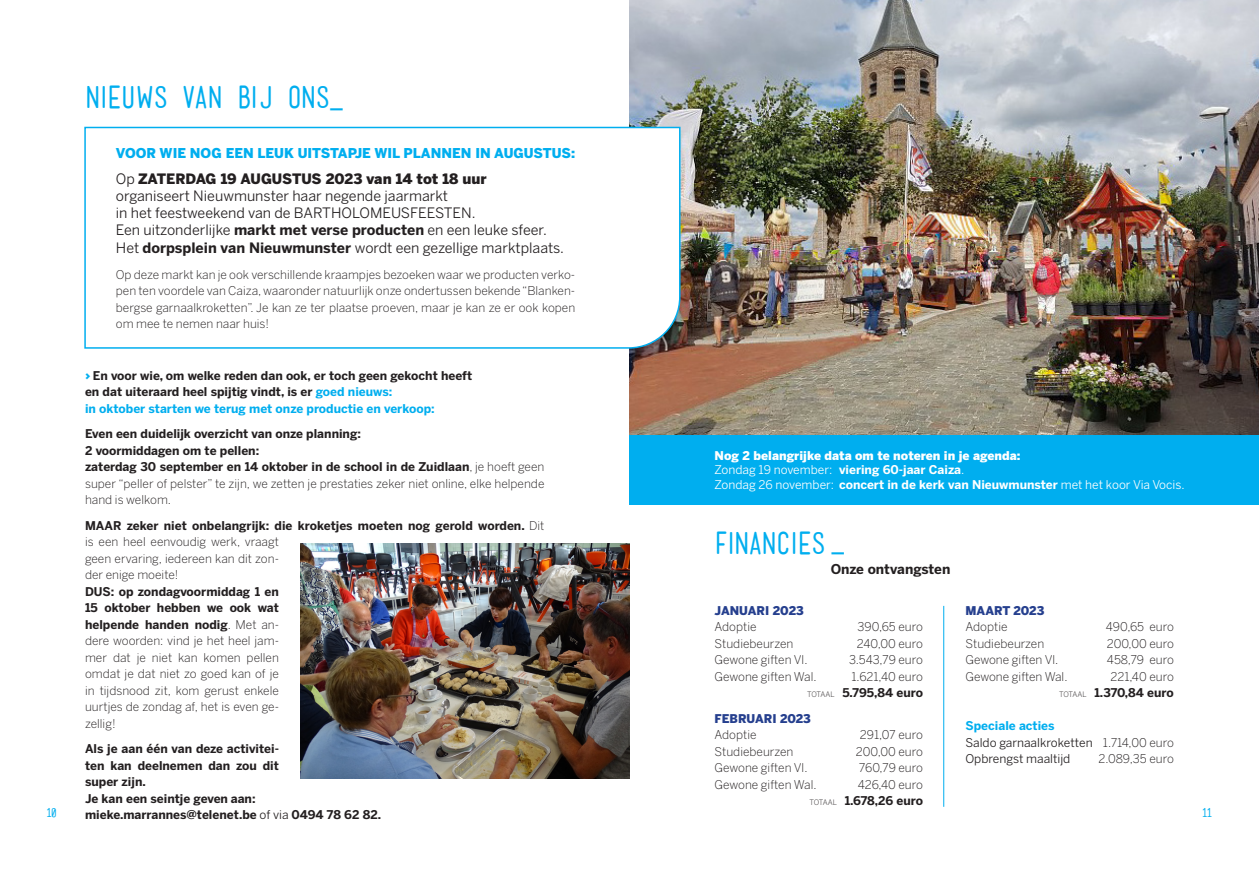
<style>
.page{position:relative;width:1259px;height:893px;background:#fff}
.page>*{position:absolute;margin:0;border:0;box-sizing:border-box;transform-origin:0 0}
.t1{font:30px "Mensch";letter-spacing:-.015em;color:#00aeef}
.t2{font:700 15px "Benton Sans";color:#00aeef}
.t3{font:14.25px "Benton Sans";color:#231f20}
.t4{font:900 14.25px "Benton Sans";letter-spacing:-.005em;color:#231f20}
.t5{font:900 13.5px "Benton Sans";color:#00aeef}
.t6{font:700 13.5px "Benton Sans";color:#231f20}
.t7{font:300 12px/16.5px "Benton Sans";color:#231f20;text-align:justify}
.t8{font:700 12px/16.5px "Benton Sans";color:#231f20;text-align:justify}
.t9{font:12px "Benton Sans";color:#fff}
.t10{font:700 12px "Benton Sans";color:#00aeef}
.t11{font:12px "Benton Sans";color:#231f20}
.t12{font:900 12px "Benton Sans";color:#fff}
.t13{font:700 12px "Benton Sans";color:#fff}
.t14{font:900 12px "Benton Sans";letter-spacing:-.01em;color:#253f8e}
.t15{font:12px "Mensch";color:#00aeef}
.s1{font-weight:400}
.s2{font-weight:700}
.s3{font-family:"Nexa";font-weight:900;color:#00aeef}
.s4{color:#00aeef}
.s5{font-weight:300;font-size:7.5px}
.s6{font-weight:300}
</style>
<div class="page">
<img style="left:629px;top:0;width:630px;height:435px">
<div style="left:629px;top:435px;width:630px;height:70px;background:#00aeef"></div>
<hr style="left:943px;top:606px;width:1px;height:201px;background:#00aeef">
<img style="left:300px;top:544px;width:329px;height:235px">
<svg style="left:84px;top:126px;width:597px;height:223px"></svg>
<p class="t1" style="left:85px;top:83px;width:260px">NIEUWS VAN BIJ ONS<sub>—</sub></p>
<p class="t5" style="left:116px;top:145px;width:461px">VOOR WIE NOG EEN LEUK UITSTAPJE WIL PLANNEN IN AUGUSTUS:</p>
<p class="t4" style="left:116px;top:170px;width:372px"><span class="s1">Op</span> ZATERDAG 19 AUGUSTUS 2023 van 14 tot 18 uur</p>
<p class="t3" style="left:116px;top:187px;width:334px">organiseert Nieuwmunster haar negende jaarmarkt</p>
<p class="t3" style="left:116px;top:204px;width:361px">in het feestweekend van de BARTHOLOMEUSFEESTEN.</p>
<p class="t3" style="left:116px;top:222px;width:432px">Een uitzonderlijke <span class="s2">markt met verse producten</span> en een leuke sfeer.</p>
<p class="t3" style="left:116px;top:240px;width:450px">Het <span class="s2">dorpsplein van Nieuwmunster</span> wordt een gezellige marktplaats.</p>
<p class="t7" style="left:116px;top:266px;width:461px">Op deze markt kan je ook verschillende kraampjes bezoeken waar we producten verko&shy;pen ten voordele van Caiza, waaronder natuurlijk onze ondertussen bekende “Blanken&shy;bergse garnaalkroketten”. Je kan ze ter plaatse proeven, maar je kan ze er ook kopen om mee te nemen naar huis!</p>
<p class="t8" style="left:85px;top:367px;width:388px"><span class="s3">&gt;</span> En voor wie, om welke reden dan ook, er toch geen gekocht heeft</p>
<p class="t8" style="left:85px;top:383px;width:309px">en dat uiteraard heel spijtig vindt, is er <span class="s4">goed nieuws:</span></p>
<p class="t10" style="left:85px;top:401px;width:351px">in oktober starten we terug met onze productie en verkoop:</p>
<p class="t8" style="left:85px;top:425px;width:277px">Even een duidelijk overzicht van onze planning:</p>
<p class="t8" style="left:85px;top:442px;width:176px">2 voormiddagen om te pellen:</p>
<p class="t7" style="left:85px;top:459px;width:461px"><span class="s2">zaterdag 30 september en 14 oktober in de school in de Zuidlaan</span>, je hoeft geen super “peller of pelster” te zijn, we zetten je prestaties zeker niet online, elke helpende hand is welkom.</p>
<p class="t7" style="left:85px;top:517px;width:461px;text-align:left"><span class="s2">MAAR zeker niet onbelangrijk: die kroketjes moeten nog gerold worden.</span> Dit is een heel eenvoudig werk, vraagt<br>geen ervaring, iedereen kan dit zon-<br>der enige moeite!</p>
<p class="t7" style="left:85px;top:583px;width:195px"><span class="s2">DUS: op zondagvoormiddag 1 en 15 oktober hebben we ook wat helpende handen nodig</span>. Met an&shy;dere woorden: vind je het heel jam&shy;mer dat je niet kan komen pellen omdat je dat niet zo goed kan of je in tijdsnood zit, kom gerust enkele uurtjes de zondag af, het is even ge&shy;zellig!</p>
<p class="t8" style="left:85px;top:740px;width:195px">Als je aan één van deze activitei&shy;ten kan deelnemen dan zou dit super zijn.</p>
<p class="t8" style="left:85px;top:790px;width:172px">Je kan een seintje geven aan:</p>
<p class="t8" style="left:85px;top:806px;width:297px">mieke.marrannes@telenet.be <span class="s1">of via</span> 0494 78 62 82.</p>
<p class="t12" style="left:714px;top:448px;width:307px">Nog 2 belangrijke data om te noteren in je agenda:</p>
<p class="t13" style="left:714px;top:463px;width:251px"><span class="s1">Zondag 19 november:</span> viering 60-jaar Caiza<span class="s1">.</span></p>
<p class="t9" style="left:714px;top:477px;width:471px">Zondag 26 november: <span class="s2">concert in de kerk van Nieuwmunster</span> met het koor Via Vocis.</p>
<p class="t1" style="left:714px;top:529px;width:112px">FINANCIES</p>
<p class="t2" style="left:831px;top:543px;width:16px">—</p>
<p class="t6" style="left:831px;top:561px;width:121px">Onze ontvangsten</p>
<p class="t14" style="left:714px;top:603px;width:91px">JANUARI 2023</p>
<p class="t7" style="left:714px;top:618px;width:44px">Adoptie</p>
<p class="t7" style="left:857px;top:618px;width:67px">390,65 euro</p>
<p class="t7" style="left:714px;top:635px;width:80px">Studiebeurzen</p>
<p class="t7" style="left:856px;top:635px;width:68px">240,00 euro</p>
<p class="t7" style="left:714px;top:651px;width:94px">Gewone giften Vl.</p>
<p class="t7" style="left:849px;top:651px;width:75px">3.543,79 euro</p>
<p class="t7" style="left:714px;top:668px;width:104px">Gewone giften Wal.</p>
<p class="t7" style="left:851px;top:668px;width:73px">1.621,40 euro</p>
<p class="t8" style="left:807px;top:684px;width:117px"><span class="s5">TOTAAL</span> 5.795,84 euro</p>
<p class="t14" style="left:714px;top:711px;width:98px">FEBRUARI 2023</p>
<p class="t7" style="left:714px;top:726px;width:44px">Adoptie</p>
<p class="t7" style="left:860px;top:726px;width:65px">291,07 euro</p>
<p class="t7" style="left:714px;top:743px;width:80px">Studiebeurzen</p>
<p class="t7" style="left:856px;top:743px;width:69px">200,00 euro</p>
<p class="t7" style="left:714px;top:759px;width:94px">Gewone giften Vl.</p>
<p class="t7" style="left:859px;top:759px;width:66px">760,79 euro</p>
<p class="t7" style="left:714px;top:776px;width:104px">Gewone giften Wal.</p>
<p class="t7" style="left:857px;top:776px;width:67px">426,40 euro</p>
<p class="t8" style="left:809px;top:792px;width:115px"><span class="s5">TOTAAL</span> 1.678,26 euro</p>
<p class="t14" style="left:965px;top:603px;width:80px">MAART 2023</p>
<p class="t7" style="left:965px;top:618px;width:44px">Adoptie</p>
<p class="t7" style="left:1105px;top:618px;width:70px">490,65 euro</p>
<p class="t7" style="left:965px;top:635px;width:80px">Studiebeurzen</p>
<p class="t7" style="left:1106px;top:635px;width:69px">200,00 euro</p>
<p class="t7" style="left:965px;top:651px;width:94px">Gewone giften Vl.</p>
<p class="t7" style="left:1107px;top:651px;width:68px">458,79 euro</p>
<p class="t7" style="left:965px;top:668px;width:104px">Gewone giften Wal.</p>
<p class="t7" style="left:1110px;top:668px;width:65px">221,40 euro</p>
<p class="t8" style="left:1059px;top:684px;width:116px"><span class="s5">TOTAAL</span> 1.370,84 euro</p>
<p class="t10" style="left:965px;top:719px;width:90px">Speciale acties</p>
<p class="t11" style="left:965px;top:735px;width:210px">Saldo garnaalkroketten <span class="s6">1.714,00 euro</span></p>
<p class="t11" style="left:965px;top:752px;width:106px">Opbrengst maaltijd</p>
<p class="t7" style="left:1098px;top:750px;width:77px">2.089,35 euro</p>
<p class="t15" style="left:47px;top:807px;width:11px">10</p>
<p class="t15" style="left:1202px;top:807px;width:11px">11</p>
</div>
